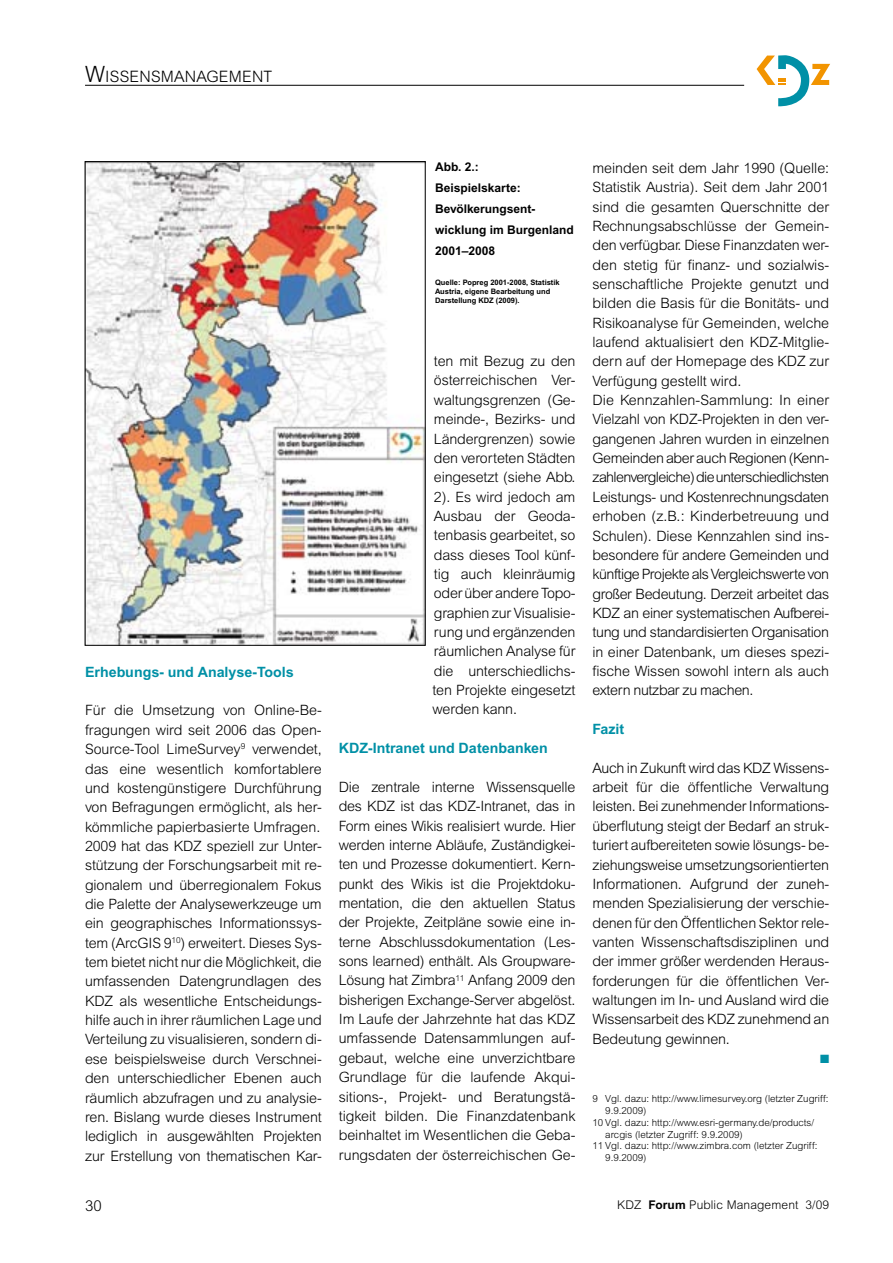
<style>
.page{position:relative;width:893px;height:1263px;background:#fff}
.page>*{position:absolute;margin:0;border:0;box-sizing:border-box;transform-origin:0 0}
.t1{font:300 15.75px "Arial";letter-spacing:.015em;color:#000}
.t2{font:300 15px "Arial";color:#000}
.t3{font:300 14.25px/19.4px "Arial";letter-spacing:-.01em;color:#000;text-align:justify}
.t4{font:700 14.25px "Arial";color:#0090a6}
.t5{font:700 12px/21px "Arial";color:#000}
.t6{font:300 12px "Arial";letter-spacing:.01em;color:#000}
.t7{font:12px "Zapf Dingbats ITC";color:#0090a6}
.t8{font:300 9.75px "Arial";color:#000}
.t9{font:700 7.5px/9px "Arial";color:#000}
.s1{font-size:22.5px}
.s2{font-weight:700}
</style>
<div class="page">
<img style="left:87px;top:163px;width:336px;height:480px">
<hr style="left:85px;top:85px;width:659px;height:1px;background:#000">
<svg style="left:757px;top:55px;width:73px;height:51px"></svg>
<p class="t1" style="left:85px;top:67px;width:189px"><span class="s1">W</span>issensmanagement</p>
<p class="t4" style="left:85px;top:663px;width:210px">Erhebungs- und Analyse-Tools</p>
<p class="t3" style="left:85px;top:701px;width:238px">Für die Umsetzung von Online-Be&shy;fragungen wird seit 2006 das Open-Source-Tool LimeSurvey<sup>9</sup> verwendet, das eine wesentlich komfortablere und kostengünstigere Durchführung von Befragungen ermöglicht, als her&shy;kömmliche papierbasierte Umfragen.<br>2009 hat das KDZ speziell zur Unter&shy;stützung der Forschungsarbeit mit re&shy;gionalem und überregionalem Fokus die Palette der Analysewerkzeuge um ein geographisches Informationssys&shy;tem (ArcGIS 9<sup>10</sup>) erweitert. Dieses Sys&shy;tem bietet nicht nur die Möglichkeit, die umfassenden Datengrundlagen des KDZ als wesentliche Entscheidungs&shy;hilfe auch in ihrer räumlichen Lage und Verteilung zu visualisieren, sondern di&shy;ese beispielsweise durch Verschnei&shy;den unterschiedlicher Ebenen auch räumlich abzufragen und zu analysie&shy;ren. Bislang wurde dieses Instrument lediglich in ausgewählten Projekten zur Erstellung von thematischen Kar-</p>
<p class="t5" style="left:435px;top:156px;width:140px">Abb. 2.:<br>Beispielskarte:<br>Bevölkerungsent&shy;wicklung im Burgenland<br>2001–2008</p>
<p class="t9" style="left:435px;top:278px;width:126px">Quelle: Popreg 2001-2008, Statistik<br>Austria, eigene Bearbeitung und<br>Darstellung KDZ (2009).</p>
<p class="t3" style="left:432px;top:351px;width:144px">ten mit Bezug zu den österreichischen Ver&shy;waltungsgrenzen (Ge&shy;meinde-, Bezirks- und Ländergrenzen) sowie den verorteten Städten eingesetzt (siehe Abb.<br>2). Es wird jedoch am Ausbau der Geoda&shy;tenbasis gearbeitet, so dass dieses Tool künf&shy;tig auch kleinräumig oder über andere Topo&shy;graphien zur Visualisie&shy;rung und ergänzenden räumlichen Analyse für die unterschiedlichs&shy;ten Projekte eingesetzt werden kann.</p>
<p class="t4" style="left:339px;top:740px;width:211px">KDZ-Intranet und Datenbanken</p>
<p class="t3" style="left:339px;top:777px;width:238px">Die zentrale interne Wissensquelle des KDZ ist das KDZ-Intranet, das in Form eines Wikis realisiert wurde. Hier werden interne Abläufe, Zuständigkei&shy;ten und Prozesse dokumentiert. Kern&shy;punkt des Wikis ist die Projektdoku&shy;mentation, die den aktuellen Status der Projekte, Zeitpläne sowie eine in&shy;terne Abschlussdokumentation (Les&shy;sons learned) enthält. Als Groupware-Lösung hat Zimbra<sup>11</sup> Anfang 2009 den bisherigen Exchange-Server abgelöst.<br>Im Laufe der Jahrzehnte hat das KDZ umfassende Datensammlungen auf&shy;gebaut, welche eine unverzichtbare Grundlage für die laufende Akqui&shy;sitions-, Projekt- und Beratungstä&shy;tigkeit bilden. Die Finanzdatenbank beinhaltet im Wesentlichen die Geba&shy;rungsdaten der österreichischen Ge-</p>
<p class="t3" style="left:592px;top:158px;width:238px;text-align:left">meinden seit dem Jahr 1990 (Quelle:<br>Statistik Austria). Seit dem Jahr 2001 sind die gesamten Querschnitte der Rechnungsabschlüsse der Gemein&shy;den verfügbar. Diese Finanzdaten wer&shy;den stetig für finanz- und sozialwis&shy;senschaftliche Projekte genutzt und bilden die Basis für die Bonitäts- und Risikoanalyse für Gemeinden, welche laufend aktualisiert den KDZ-Mitglie&shy;dern auf der Homepage des KDZ zur Verfügung gestellt wird.<br>Die Kennzahlen-Sammlung: In einer Vielzahl von KDZ-Projekten in den ver&shy;gangenen Jahren wurden in einzelnen Gemeinden aber auch Regionen (Kenn&shy;zahlenvergleiche) die unter-schiedlichsten Leistungs- und Kosten- rechnungsdaten erhoben (z.B.: Kinder-betreuung und Schulen). Diese Kennzahlen sind ins&shy;besondere für andere Gemeinden und künftige Projekte als Vergleichswerte von großer Bedeutung. Derzeit arbeitet das KDZ an einer systematischen Aufberei&shy;tung und standardisierten Organisation in einer Datenbank, um dieses spezi&shy;fische Wissen sowohl intern als auch extern nutzbar zu machen.</p>
<p class="t4" style="left:592px;top:721px;width:33px">Fazit</p>
<p class="t3" style="left:592px;top:758px;width:238px">Auch in Zukunft wird das KDZ Wissens&shy;arbeit für die öffentliche Verwaltung leisten. Bei zunehmender Informations&shy;überflutung steigt der Bedarf an struk&shy;turiert aufbereiteten sowie lösungs- be&shy;ziehungsweise umsetzungsorientierten Informationen. Aufgrund der zuneh&shy;menden Spezialisierung der verschie&shy;denen für den Öffentlichen Sektor rele&shy;vanten Wissenschaftsdisziplinen und der immer größer werdenden Heraus&shy;forderungen für die öffentlichen Ver&shy;waltungen im In- und Ausland wird die Wissensarbeit des KDZ zunehmend an Bedeutung gewinnen.</p>
<p class="t7" style="left:820px;top:1053px;width:11px">■</p>
<p class="t8" style="left:592px;top:1093px;width:238px">9 Vgl. dazu: http://www.limesurvey.org (letzter Zugriff:</p>
<p class="t8" style="left:605px;top:1105px;width:43px">9.9.2009)</p>
<p class="t8" style="left:592px;top:1117px;width:223px">10 Vgl. dazu: http://www.esri-germany.de/products/</p>
<p class="t8" style="left:605px;top:1128px;width:139px">arcgis (letzter Zugriff: 9.9.2009)</p>
<p class="t8" style="left:592px;top:1140px;width:227px">11 Vgl. dazu: http://www.zimbra.com (letzter Zugriff:</p>
<p class="t8" style="left:605px;top:1152px;width:43px">9.9.2009)</p>
<p class="t2" style="left:85px;top:1197px;width:18px">30</p>
<p class="t6" style="left:617px;top:1198px;width:213px">KDZ <span class="s2">Forum</span> Public Management 3/09</p>
</div>
